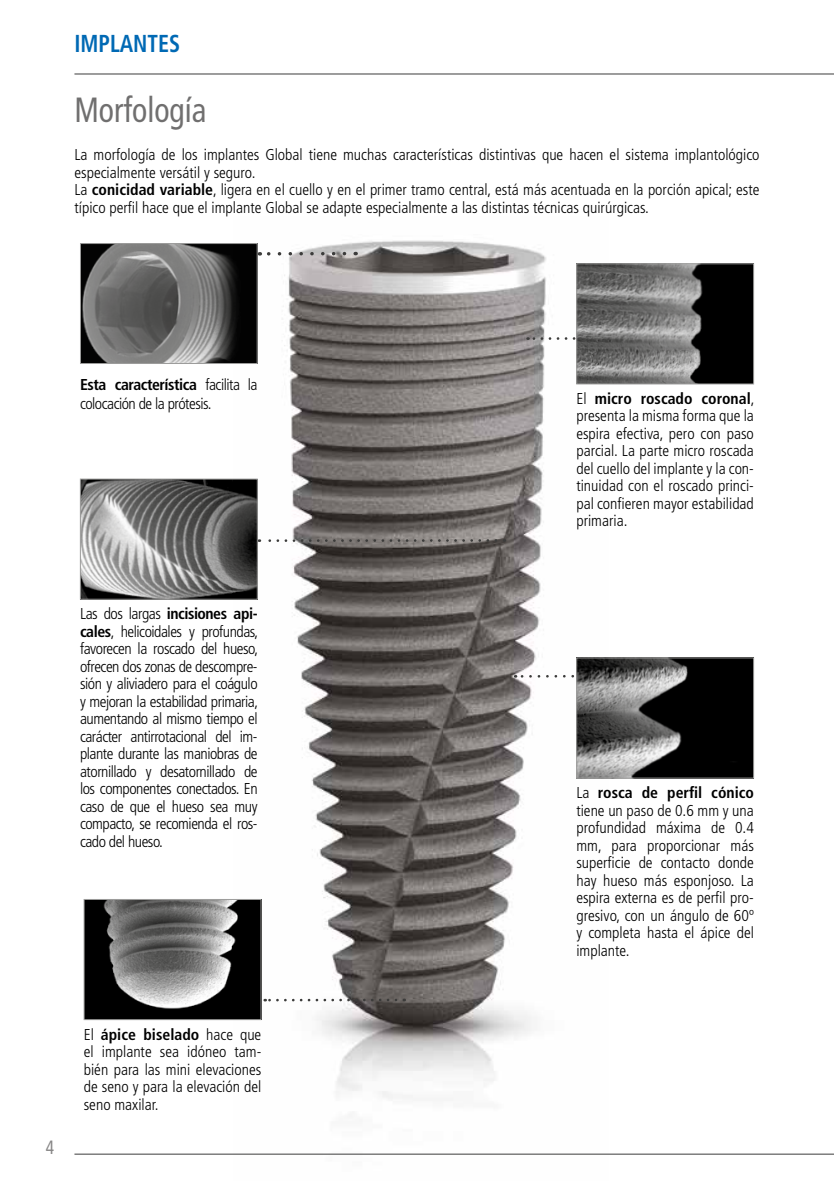
<style>
.page{position:relative;width:834px;height:1181px;background:#fff}
.page>*{position:absolute;margin:0;border:0;box-sizing:border-box;transform-origin:0 0}
.t1{font:condensed 35px "Frutiger";color:#706f6f;scale:.9 1}
.t2{font:700 condensed 24.5px "Frutiger";color:#0069b4;scale:.9 1}
.t3{font:condensed 19.25px "Frutiger";color:#878686;scale:.9 1}
.t4{font:300 condensed 15.75px/17.5px "Frutiger";color:#000;text-align:justify}
.t5{font:300 condensed 15.75px/19.2px "Frutiger";letter-spacing:-.03em;color:#000}
.s1{font-weight:700}
</style>
<div class="page">
<img style="left:233px;top:240px;width:375px;height:915px">
<svg style="left:265px;top:998px;width:131px;height:3px"></svg>
<svg style="left:259px;top:539px;width:237px;height:3px"></svg>
<svg style="left:515px;top:675px;width:61px;height:2px"></svg>
<svg style="left:527px;top:337px;width:49px;height:3px"></svg>
<img style="left:86px;top:901px;width:173px;height:117px">
<div style="left:84px;top:899px;width:177px;height:121px;border:1px solid #9d9d9c"></div>
<img style="left:82px;top:481px;width:173px;height:116px">
<div style="left:80px;top:479px;width:177px;height:120px;border:1px solid #9d9d9c"></div>
<img style="left:578px;top:659px;width:173px;height:117px">
<div style="left:576px;top:657px;width:177px;height:121px;border:1px solid #9d9d9c"></div>
<img style="left:578px;top:265px;width:173px;height:117px">
<div style="left:576px;top:263px;width:177px;height:121px;border:1px solid #9d9d9c"></div>
<hr style="left:74px;top:74px;width:759px;height:1px;background:#3c3c3b">
<hr style="left:74px;top:1153px;width:759px;height:1px;background:#3c3c3b">
<img style="left:82px;top:245px;width:173px;height:117px">
<div style="left:80px;top:243px;width:177px;height:121px;border:1px solid #9d9d9c"></div>
<svg style="left:259px;top:252px;width:85px;height:4px"></svg>
<h2 class="t2" style="left:74px;top:29px;width:119px">IMPLANTES</h2>
<h1 class="t1" style="left:74px;top:89px;width:148px">Morfología</h1>
<p class="t4" style="left:74px;top:146px;width:686px;text-align:left">La morfología de los implantes Global tiene muchas características distintivas que hacen el sistema implantológico especialmente versátil y seguro.<br>La <span class="s1">conicidad variable</span>, ligera en el cuello y en el primer tramo central, está más acentuada en la porción apical; este típico perfil hace que el implante Global se adapte especialmente a las distintas técnicas quirúrgicas.</p>
<p class="t5" style="left:80px;top:375px;width:179px"><span class="s1">Esta característica</span> facilita la colocación de la prótesis.</p>
<p class="t4" style="left:80px;top:605px;width:180px">Las dos largas <span class="s1">incisiones api&shy;cales</span>, helicoidales y profundas, favorecen la roscado del hueso, ofrecen dos zonas de descompre&shy;sión y aliviadero para el coágulo y mejoran la estabilidad primaria, aumentando al mismo tiempo el carácter antirrotacional del im&shy;plante durante las maniobras de atornillado y desatornillado de los componentes conectados. En caso de que el hueso sea muy compacto, se recomienda el ros&shy;cado del hueso.</p>
<p class="t3" style="left:46px;top:1136px;width:11px">4</p>
<p class="t4" style="left:84px;top:1025px;width:179px">El <span class="s1">ápice biselado</span> hace que el implante sea idóneo tam&shy;bién para las mini elevaciones de seno y para la elevación del seno maxilar.</p>
<p class="t4" style="left:576px;top:390px;width:180px">El <span class="s1">micro roscado coronal</span>, presenta la misma forma que la espira efectiva, pero con paso parcial. La parte micro roscada del cuello del implante y la con&shy;tinuidad con el roscado princi&shy;pal confieren mayor estabilidad primaria.</p>
<p class="t4" style="left:576px;top:784px;width:179px">La <span class="s1">rosca de perfil cónico </span>tiene un paso de 0.6 mm y una profundidad máxima de 0.4 mm, para proporcionar más superficie de contacto donde hay hueso más esponjoso. La espira externa es de perfil pro&shy;gresivo, con un ángulo de 60º y completa hasta el ápice del implante.</p>
</div>
